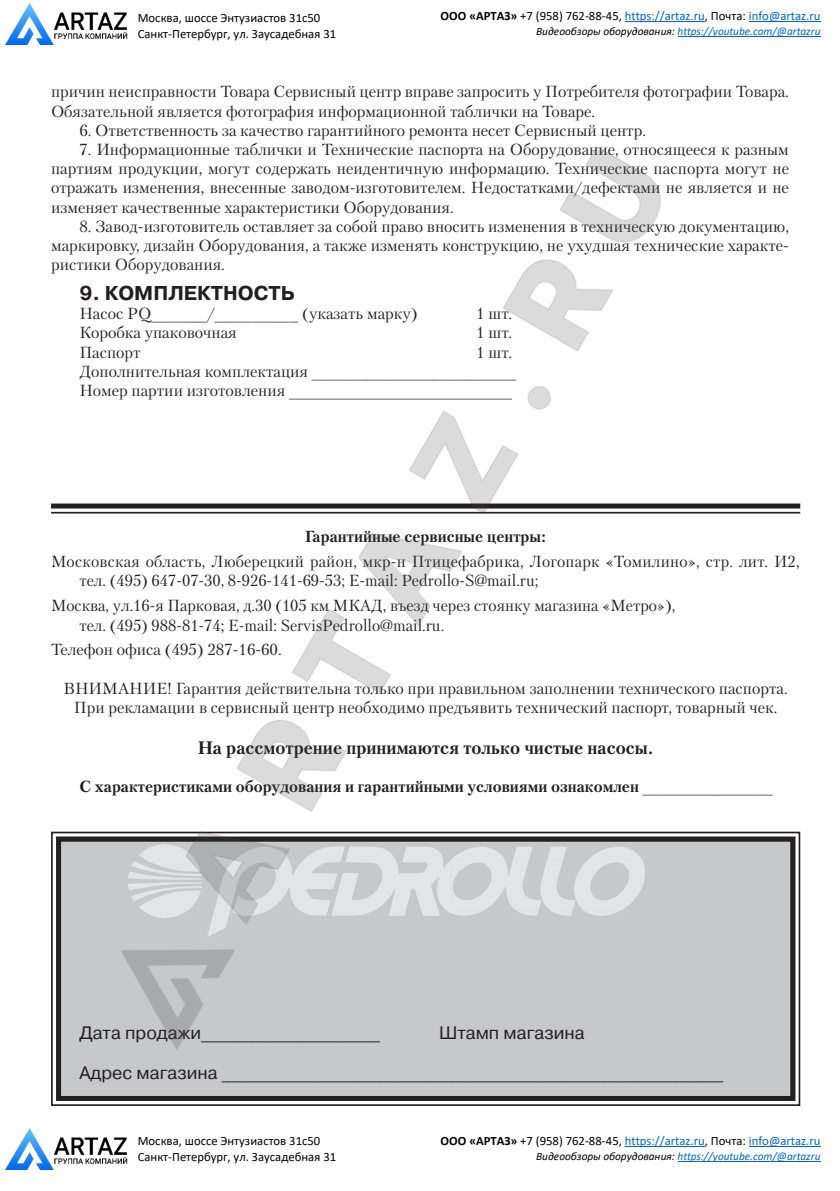
<style>
.page{position:relative;width:840px;height:1191px;background:#fff}
.page>*{position:absolute;margin:0;border:0;box-sizing:border-box;transform-origin:0 0}
.t1{font:700 20px "Pragmatica C";color:#231f20}
.t2{font:18px "Pragmatica C";color:#231f20}
.t3{font:700 18px "Petersburg C";color:#231f20}
.t4{font:16px/19.2px "Petersburg C";color:#231f20}
.t5{font:700 16px "Petersburg C";color:#231f20}
.t6{font:12.6px "Calibri";color:#0563c1}
.t7{font:12.6px/16.6px "Calibri";color:#000}
.t8{font:italic 11.4px "Calibri";letter-spacing:-.005em;color:#0563c1}
.s1{font-weight:700;color:#000}
.s2{color:#000}
.s3{font-weight:400}
</style>
<div class="page">
<div style="left:51px;top:503px;width:748px;height:5px;background:#231f20"></div>
<hr style="left:51px;top:512px;width:748px;height:1px;background:#231f20">
<svg style="left:51px;top:831px;width:749px;height:275px;background:#c3c4c6"></svg>
<div style="left:56px;top:836px;width:738px;height:265px;border:5px solid #231f20"></div>
<hr style="left:624px;top:1146px;width:80px;height:1px;background:#0563c1">
<hr style="left:748px;top:1146px;width:72px;height:1px;background:#0563c1">
<hr style="left:677px;top:1161px;width:143px;height:1px;background:#0563c1">
<img style="left:6px;top:1128px;width:122px;height:41px">
<img style="left:76px;top:146px;width:623px;height:917px">
<hr style="left:624px;top:21px;width:80px;height:1px;background:#0563c1">
<hr style="left:748px;top:21px;width:72px;height:1px;background:#0563c1">
<hr style="left:677px;top:36px;width:143px;height:1px;background:#0563c1">
<img style="left:6px;top:4px;width:122px;height:41px">
<p class="t7" style="left:138px;top:10px;width:200px">Москва, шоссе Энтузиастов 31с50<br>Санкт-Петербург, ул. Заусадебная 31</p>
<p class="t6" style="left:440px;top:10px;width:381px"><span class="s1">ООО «АРТАЗ»</span> <span class="s2">+7 (958) 762-88-45,</span> https://artaz.ru<span class="s2">, Почта:</span> info@artaz.ru</p>
<p class="t8" style="left:536px;top:27px;width:286px"><span class="s2">Видеообзоры оборудования:</span> https://youtube.com/@artazru</p>
<p class="t4" style="left:51px;top:82px;width:739px">причин неисправности Товара Сервисный центр вправе запросить у Потребителя фотографии Товара.<br>Обязательной является фотография информационной таблички на Товаре.</p>
<p class="t4" style="left:79px;top:120px;width:567px">6. Ответственность за качество гарантийного ремонта несет Сервисный центр.</p>
<p class="t4" style="left:51px;top:140px;width:739px;text-align:justify;text-indent:28px">7. Информационные таблички и Технические паспорта на Оборудование, относящееся к разным партиям продукции, могут содержать неидентичную информацию. Технические паспорта могут не отражать изменения, внесенные заводом-изготовителем. Недостатками/дефектами не является и не изменяет качественные характеристики Оборудования.</p>
<p class="t4" style="left:51px;top:216px;width:739px;text-align:justify;text-indent:28px">8. Завод-изготовитель оставляет за собой право вносить изменения в техническую документацию, маркировку, дизайн Оборудования, а также изменять конструкцию, не ухудшая технические характе&shy;ристики Оборудования.</p>
<p class="t1" style="left:79px;top:282px;width:217px">9. КОМПЛЕКТНОСТЬ</p>
<p class="t4" style="left:79px;top:304px;width:339px">Насос PQ______/_________ (указать марку)</p>
<p class="t4" style="left:476px;top:304px;width:37px">1 шт.</p>
<p class="t4" style="left:79px;top:323px;width:159px">Коробка упаковочная</p>
<p class="t4" style="left:476px;top:323px;width:37px">1 шт.</p>
<p class="t4" style="left:79px;top:342px;width:63px">Паспорт</p>
<p class="t4" style="left:79px;top:342px;width:438px;text-indent:396px">1 шт.<br>Дополнительная комплектация ______________________<br>Номер партии изготовления ________________________</p>
<p class="t5" style="left:305px;top:527px;width:242px">Гарантийные сервисные центры:</p>
<p class="t4" style="left:79px;top:552px;width:721px;text-indent:-28px">Московская область, Люберецкий район, мкр-н Птицефабрика, Логопарк «Томилино», стр. лит. И2, тел. (495) 647-07-30, 8-926-141-69-53; E-mail: Pedrollo-S@mail.ru;</p>
<p class="t4" style="left:79px;top:596px;width:597px;text-indent:-28px">Москва, ул.16-я Парковая, д.30 (105 км МКАД, въезд через стоянку магазина «Метро»), тел. (495) 988-81-74; E-mail: ServisPedrollo@mail.ru.</p>
<p class="t4" style="left:51px;top:640px;width:232px">Телефон офиса (495) 287-16-60.</p>
<p class="t4" style="left:64px;top:678px;width:725px;text-align:center">ВНИМАНИЕ! Гарантия действительна только при правильном заполнении технического паспорта.<br>При рекламации в сервисный центр необходимо предъявить технический паспорт, товарный чек.</p>
<p class="t3" style="left:198px;top:736px;width:457px">На рассмотрение принимаются только чистые насосы.</p>
<p class="t5" style="left:79px;top:776px;width:694px">С характеристиками оборудования и гарантийными условиями ознакомлен <span class="s3">______________</span></p>
<p class="t2" style="left:79px;top:1022px;width:302px">Дата продажи____________________</p>
<p class="t2" style="left:439px;top:1022px;width:147px">Штамп магазина</p>
<p class="t2" style="left:79px;top:1062px;width:645px">Адрес магазина ________________________________________________________</p>
<p class="t7" style="left:138px;top:1133px;width:200px">Москва, шоссе Энтузиастов 31с50<br>Санкт-Петербург, ул. Заусадебная 31</p>
<p class="t6" style="left:440px;top:1135px;width:381px"><span class="s1">ООО «АРТАЗ»</span> <span class="s2">+7 (958) 762-88-45,</span> https://artaz.ru<span class="s2">, Почта:</span> info@artaz.ru</p>
<p class="t8" style="left:536px;top:1151px;width:286px"><span class="s2">Видеообзоры оборудования:</span> https://youtube.com/@artazru</p>
</div>
